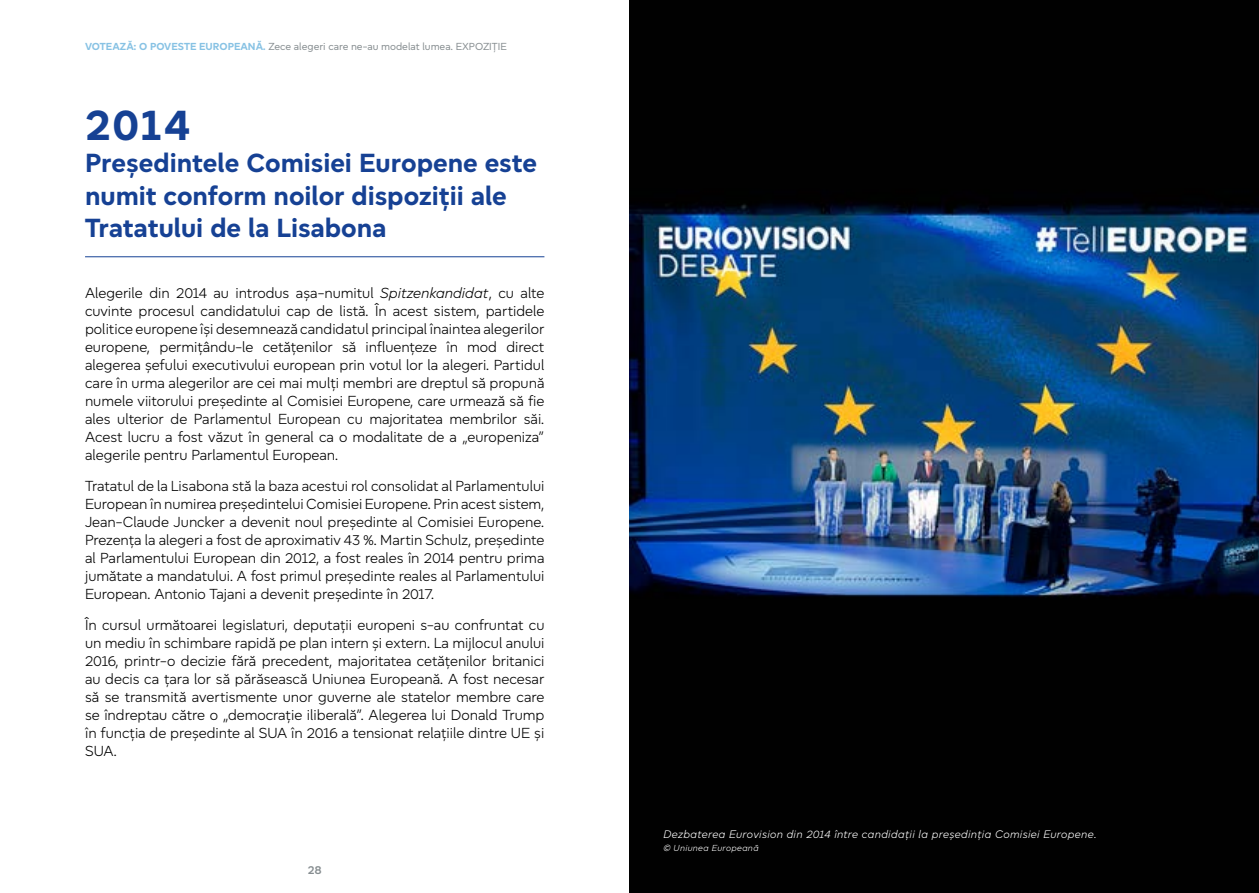
<style>
.page{position:relative;width:1259px;height:893px;background:#fff}
.page>*{position:absolute;margin:0;border:0;box-sizing:border-box;transform-origin:0 0}
.H2_-_Years{font:700 45px "Europea";color:#164194}
.H2_-_Years-2{font:700 27px/32.4px "Europea";color:#164194}
.Text_Years{font:300 15px/18px "Europea";color:#000;text-align:justify}
.t1{font:600 12px "Europea";color:#878e91}
.t2{font:italic 300 11.25px "Europea";letter-spacing:.03em;color:#fff}
.t3{font:10.5px "Europea";color:#878e91}
.t4{font:italic 300 9px "Europea";letter-spacing:.035em;color:#fff}
.s1{font-weight:700;color:#87c2e4}
.s2{font-style:italic}
</style>
<div class="page">
<hr style="left:85px;top:256px;width:459px;height:1px;background:#164194">
<img style="left:629px;top:0;width:630px;height:893px">
<img style="left:714px;top:106px;width:460px;height:723px">
<p class="t3" style="left:85px;top:39px;width:423px"><span class="s1">VOTEAZĂ: O POVESTE EUROPEANĂ.</span> Zece alegeri care ne-au modelat lumea. EXPOZIȚIE</p>
<h2 class="H2_-_Years" style="left:85px;top:92px;width:106px">2014</h2>
<h2 class="H2_-_Years-2" style="left:85px;top:145px;width:454px">Președintele Comisiei Europene este numit conform noilor dispoziții ale<br>Tratatului de la Lisabona</h2>
<p class="Text_Years" style="left:85px;top:283px;width:461px">Alegerile din 2014 au introdus așa-numitul <span class="s2">Spitzenkandidat</span>, cu alte cuvinte procesul candidatului cap de listă. În acest sistem, partidele politice europene își desemnează candidatul principal înaintea alegerilor europene, permițându-le cetățenilor să influențeze în mod direct alegerea șefului executivului european prin votul lor la alegeri. Partidul care în urma alegerilor are cei mai mulți membri are dreptul să propună numele viitorului președinte al Comisiei Europene, care urmează să fie ales ulterior de Parlamentul European cu majoritatea membrilor săi.<br>Acest lucru a fost văzut în general ca o modalitate de a „europeniza” alegerile pentru Parlamentul European.</p>
<p class="Text_Years" style="left:85px;top:476px;width:461px">Tratatul de la Lisabona stă la baza acestui rol consolidat al Parlamentului European în numirea președintelui Comisiei Europene. Prin acest sistem, Jean-Claude Juncker a devenit noul președinte al Comisiei Europene.<br>Prezența la alegeri a fost de aproximativ 43 %. Martin Schulz, președinte al Parlamentului European din 2012, a fost reales în 2014 pentru prima jumătate a mandatului. A fost primul președinte reales al Parlamentului European. Antonio Tajani a devenit președinte în 2017.</p>
<p class="Text_Years" style="left:85px;top:614px;width:461px">În cursul următoarei legislaturi, deputații europeni s-au confruntat cu un mediu în schimbare rapidă pe plan intern și extern. La mijlocul anului 2016, printr-o decizie fără precedent, majoritatea cetățenilor britanici au decis ca țara lor să părăsească Uniunea Europeană. A fost necesar să se transmită avertismente unor guverne ale statelor membre care se îndreptau către o „democrație iliberală”. Alegerea lui Donald Trump în funcția de președinte al SUA în 2016 a tensionat relațiile dintre UE și SUA.</p>
<p class="t1" style="left:308px;top:862px;width:15px">28</p>
<p class="t2" style="left:663px;top:826px;width:435px">Dezbaterea Eurovision din 2014 între candidații la președinția Comisiei Europene.</p>
<p class="t4" style="left:663px;top:842px;width:97px">© Uniunea Europeană</p>
</div>
